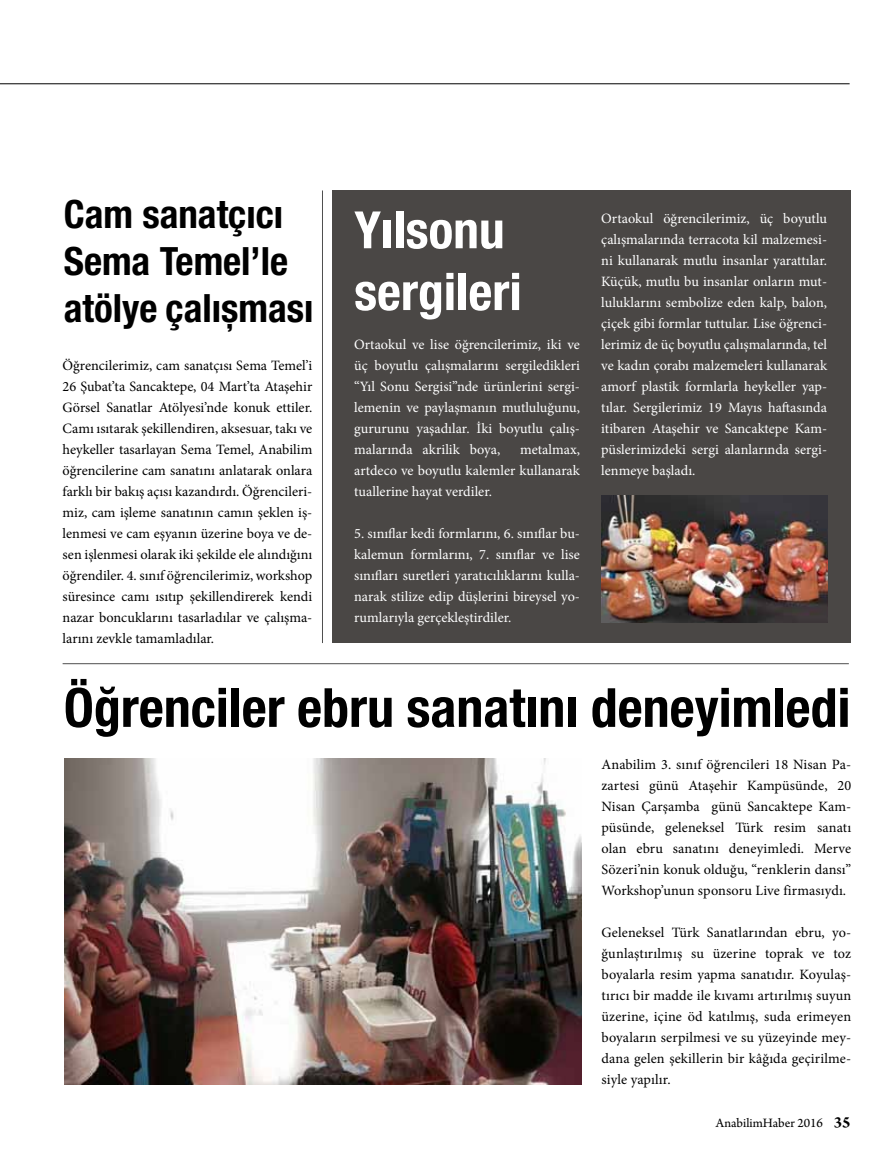
<style>
.page{position:relative;width:893px;height:1149px;background:#fff}
.page>*{position:absolute;margin:0;border:0;box-sizing:border-box;transform-origin:0 0}
.t1{font:700 condensed 54px "Helvetica Neue LT Pro";color:#000}
.t2{font:700 condensed 51.45px/61.8px "Helvetica Neue LT Pro";color:#fff}
.t3{font:700 condensed 39px/46.8px "Helvetica Neue LT Pro";color:#000}
.t4{font:14.25px/21px "Minion Pro";letter-spacing:.005em;color:#000;text-align:justify}
.t5{font:14.25px/21px "Minion Pro";color:#fff;text-align:justify}
.t6{font:13.5px "Arno Pro";color:#000}
.s1{font-weight:700;font-size:16.5px}
</style>
<div class="page">
<hr style="left:0;top:83px;width:850px;height:1px;background:#000">
<div style="left:332px;top:190px;width:518px;height:453px;background:#4a4745"></div>
<img style="left:64px;top:758px;width:517px;height:326px">
<hr style="left:63px;top:663px;width:786px;height:1px;background:#000">
<hr style="left:322px;top:190px;width:1px;height:453px;background:#000">
<img style="left:601px;top:496px;width:226px;height:126px">
<h3 class="t3" style="left:64px;top:190px;width:251px">Cam sanatçıcı<br>Sema Temel’le atölye çalışması</h3>
<p class="t4" style="left:63px;top:355px;width:251px">Öğrencilerimiz, cam sanatçısı Sema Temel’i 26 Şubat’ta Sancaktepe, 04 Mart’ta Ataşehir Görsel Sanatlar Atölyesi’nde konuk ettiler.<br>Camı ısıtarak şekillendiren, aksesuar, takı ve heykeller tasarlayan Sema Temel, Anabilim öğrencilerine cam sanatını anlatarak onlara farklı bir bakış açısı kazandırdı. Öğrencileri&shy;miz, cam işleme sanatının camın şeklen iş&shy;lenmesi ve cam eşyanın üzerine boya ve de&shy;sen işlenmesi olarak iki şekilde ele alındığını öğrendiler. 4. sınıf öğrencilerimiz, workshop süresince camı ısıtıp şekillendirerek kendi nazar boncuklarını tasarladılar ve çalışma&shy;larını zevkle tamamladılar.</p>
<h1 class="t1" style="left:64px;top:674px;width:788px">Öğrenciler ebru sanatını deneyimledi</h1>
<p class="t4" style="left:601px;top:754px;width:251px">Anabilim 3. sınıf öğrencileri 18 Nisan Pa&shy;zartesi günü Ataşehir Kampüsünde, 20<br>Nisan Çarşamba günü Sancaktepe Kam&shy;püsünde, geleneksel Türk resim sanatı olan ebru sanatını deneyimledi. Merve Sözeri’nin konuk olduğu, “renklerin dansı” Workshop’unun sponsoru Live firmasıydı.</p>
<p class="t4" style="left:601px;top:922px;width:251px">Geleneksel Türk Sanatlarından ebru, yo&shy;ğunlaştırılmış su üzerine toprak ve toz boyalarla resim yapma sanatıdır. Koyulaş&shy;tırıcı bir madde ile kıvamı artırılmış suyun üzerine, içine öd katılmış, suda erimeyen boyaların serpilmesi ve su yüzeyinde mey&shy;dana gelen şekillerin bir kâğıda geçirilme&shy;siyle yapılır.</p>
<h2 class="t2" style="left:354px;top:198px;width:169px">Yılsonu sergileri</h2>
<p class="t5" style="left:354px;top:334px;width:227px">Ortaokul ve lise öğrencilerimiz, iki ve üç boyutlu çalışmalarını sergiledikleri “Yıl Sonu Sergisi”nde ürünlerini sergi&shy;lemenin ve paylaşmanın mutluluğunu, gururunu yaşadılar. İki boyutlu çalış&shy;malarında akrilik boya,</p>
<p class="t5" style="left:601px;top:208px;width:227px">Ortaokul öğrencilerimiz, üç boyutlu çalışmalarında terracota kil malzemesi&shy;ni kullanarak mutlu insanlar yarattılar.<br>Küçük, mutlu bu insanlar onların mut&shy;luluklarını sembolize eden kalp, balon, çiçek gibi formlar tuttular. Lise öğrenci&shy;lerimiz de üç boyutlu çalışmalarında, tel ve kadın çorabı malzemeleri kullanarak amorf plastik formlarla heykeller yap&shy;tılar. Sergilerimiz 19 Mayıs haftasında itibaren Ataşehir ve Sancaktepe Kam&shy;püslerimizdeki sergi alanlarında sergi&shy;lenmeye başladı.</p>
<p class="t5" style="left:354px;top:439px;width:227px;text-indent:166px">metalmax, artdeco ve boyutlu kalemler kullanarak tuallerine hayat verdiler.</p>
<p class="t5" style="left:354px;top:523px;width:227px">5. sınıflar kedi formlarını, 6. sınıflar bu&shy;kalemun formlarını, 7. sınıflar ve lise sınıfları suretleri yaratıcılıklarını kulla&shy;narak stilize edip düşlerini bireysel yo&shy;rumlarıyla gerçekleştirdiler.</p>
<p class="t6" style="left:716px;top:1114px;width:136px">AnabilimHaber 2016 <span class="s1">35</span></p>
</div>
